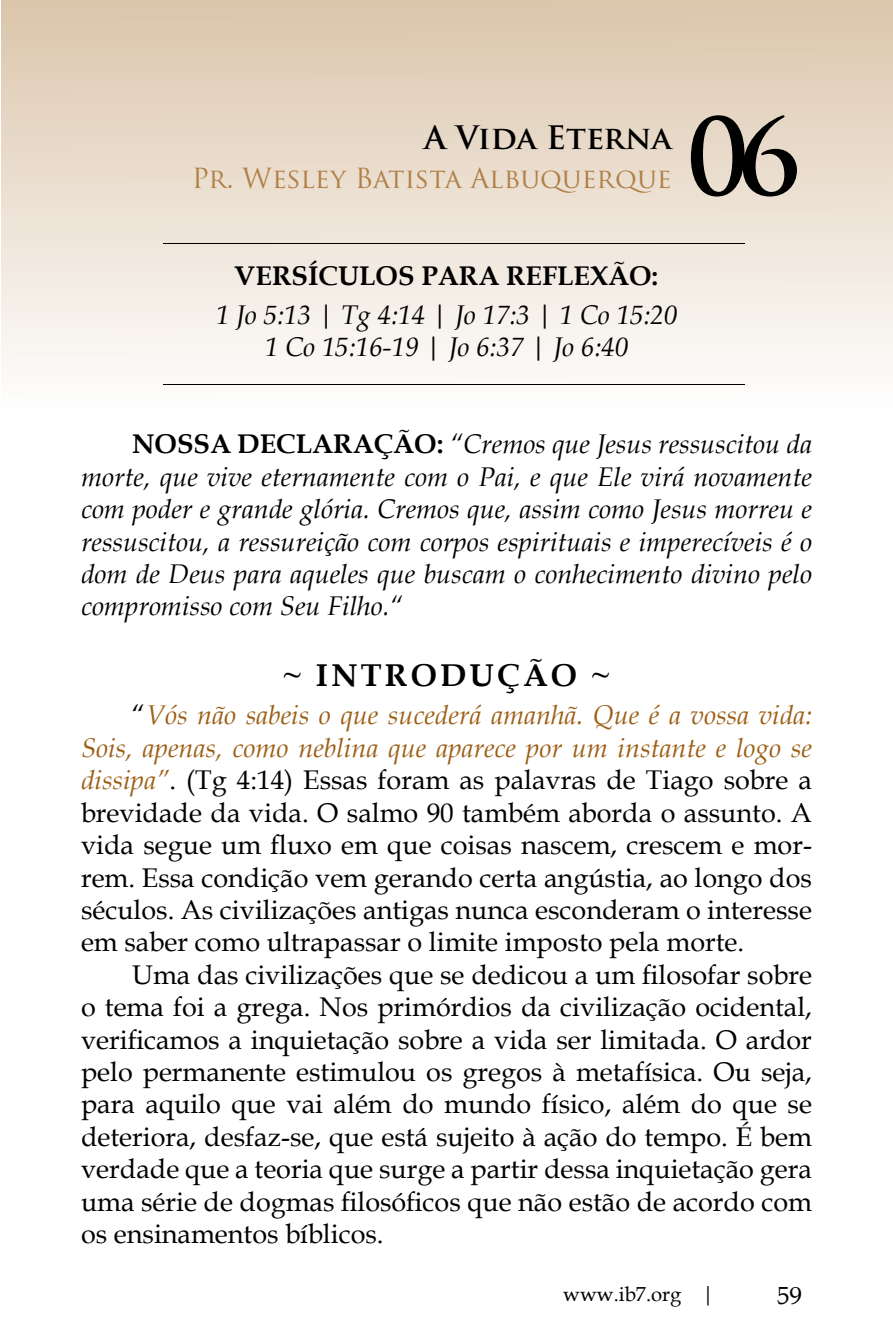
<style>
.page{position:relative;width:893px;height:1340px;background:#fff}
.page>*{position:absolute;margin:0;border:0;box-sizing:border-box;transform-origin:0 0}
.t1{font:700 103.5px "Trajan Pro";color:#000}
.t2{font:700 31.5px "Book Antiqua";color:#000}
.t3{font:700 31.5px "Trajan Pro";color:#000}
.t4{font:27px/32.4px "Book Antiqua";color:#000;text-align:justify}
.t5{font:italic 27px/32.4px "Book Antiqua";color:#000;text-align:center}
.t6{font:27px "Trajan Pro";color:#b07f45}
.t7{font:700 27px "Book Antiqua";color:#000}
.t8{font:24.75px "Book Antiqua";color:#000}
.t9{font:20.25px "Book Antiqua";color:#000}
.s1{font-weight:700;font-style:normal}
.s2{font-style:italic;color:#9c5f16}
</style>
<div class="page">
<svg style="left:1px;top:0;width:892px;height:385px;background:#eadfd1"></svg>
<p class="t3" style="left:424px;top:118px;width:249px">A Vida Eterna</p>
<p class="t6" style="left:192px;top:161px;width:481px">Pr. Wesley Batista Albuquerque</p>
<h1 class="t1" style="left:687px;top:93px;width:115px">06</h1>
<p class="t7" style="left:235px;top:257px;width:39px">VERS</p>
<p class="t7" style="left:308px;top:257px;width:31px">ÍCULOS</p>
<p class="t7" style="left:421px;top:257px;width:21px">PARA</p>
<p class="t7" style="left:506px;top:257px;width:19px">REFLEXÃO</p>
<p class="t7" style="left:652px;top:257px;width:8px">:</p>
<p class="t5" style="left:216px;top:297px;width:463px">1 Jo 5:13 | Tg 4:14 | Jo 17:3 | 1 Co 15:20<br>1 Co 15:16-19 | Jo 6:37 | Jo 6:40</p>
<p class="t5" style="left:81px;top:427px;width:732px;text-align:justify;text-indent:51px"><span class="s1">NOSSA DECLARAÇÃO:</span> “Cremos que Jesus ressuscitou da morte, que vive eternamente com o Pai, e que Ele virá novamente com poder e grande glória. Cremos que, assim como Jesus morreu e ressuscitou, a ressureição com corpos espirituais e imperecíveis é o dom de Deus para aqueles que buscam o conhecimento divino pelo compromisso com Seu Filho.“</p>
<p class="t2" style="left:283px;top:653px;width:77px">~ INTRODUÇÃO</p>
<p class="t2" style="left:591px;top:653px;width:21px">~</p>
<p class="t4" style="left:81px;top:698px;width:732px;text-indent:51px">“<span class="s2">Vós não sabeis o que sucederá amanhã. Que é a vossa vida:<br>Sois, apenas, como neblina que aparece por um instante e logo se dissipa”</span>. (Tg 4:14) Essas foram as palavras de Tiago sobre a brevidade da vida. O salmo 90 também aborda o assunto. A vida segue um fluxo em que coisas nascem, crescem e mor&shy;rem. Essa condição vem gerando certa angústia, ao longo dos séculos. As civilizações antigas nunca esconderam o interesse em saber como ultrapassar o limite imposto pela morte.</p>
<p class="t4" style="left:81px;top:957px;width:732px;text-indent:51px">Uma das civilizações que se dedicou a um filosofar sobre o tema foi a grega. Nos primórdios da civilização ocidental, verificamos a inquietação sobre a vida ser limitada. O ardor pelo permanente estimulou os gregos à metafísica. Ou seja, para aquilo que vai além do mundo físico, além do que se deteriora, desfaz-se, que está sujeito à ação do tempo. É bem verdade que a teoria que surge a partir dessa inquietação gera uma série de dogmas filosóficos que não estão de acordo com os ensinamentos bíblicos.</p>
<p class="t9" style="left:563px;top:1279px;width:152px">www.ib7.org |</p>
<p class="t8" style="left:777px;top:1278px;width:26px">59</p>
</div>
